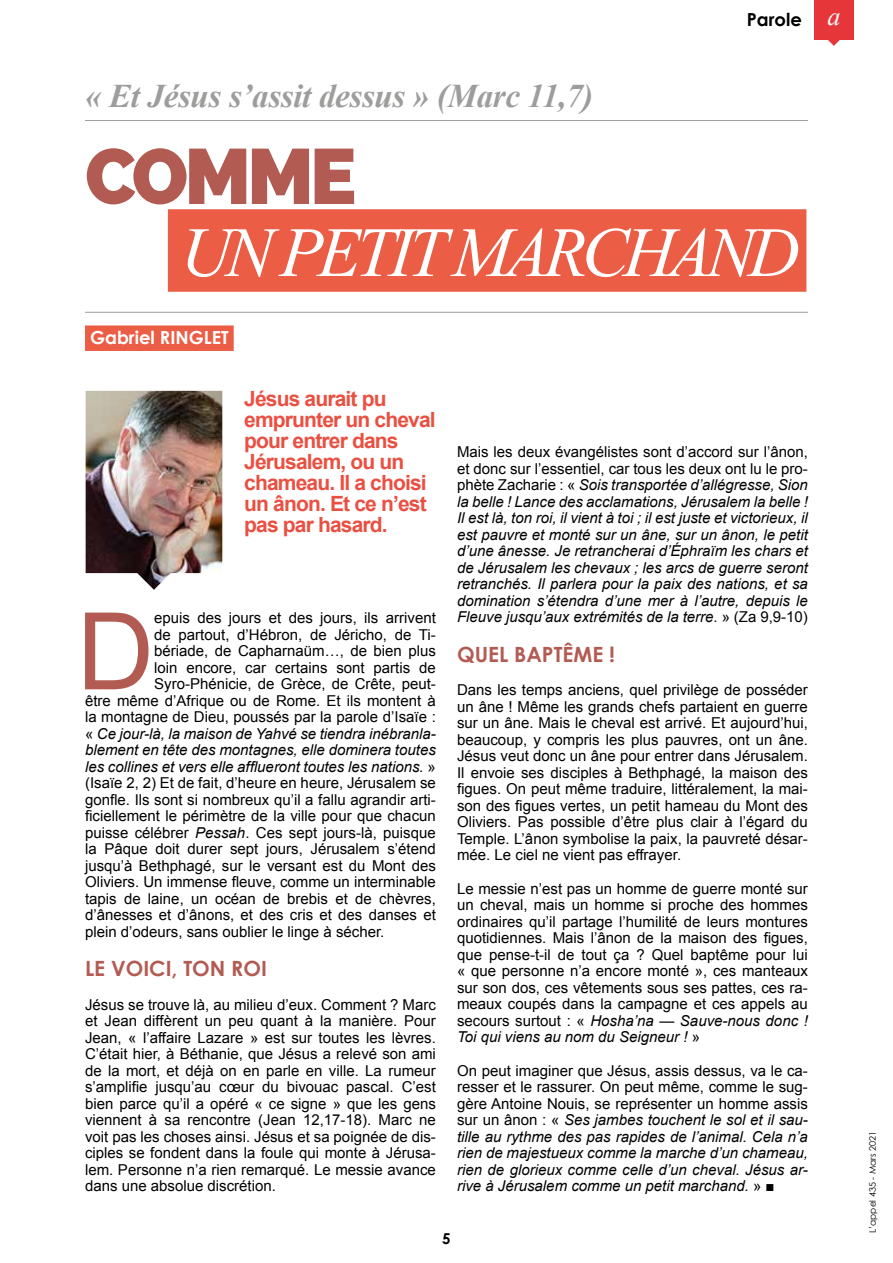
<style>
.page{position:relative;width:893px;height:1263px;background:#fff}
.page>*{position:absolute;margin:0;border:0;box-sizing:border-box;transform-origin:0 0}
.t1{font:107.25px "Arial";color:#b25b53}
.t2{font:800 78px "Raleway";letter-spacing:-.05em;color:#b25b53}
.t3{font:italic 70.5px "Times New Roman";letter-spacing:-.075em;color:#fff}
.t4{font:italic 700 33px "Times New Roman";letter-spacing:-.01em;color:#9d9d9c}
.t5{font:700 21px/21px "Arial";letter-spacing:-.04em;color:#ea5042}
.t6{font:700 21px "Century Gothic";color:#b25b53}
.t7{font:700 18px "Century Gothic";color:#fff}
.t8{font:700 18px "Century Gothic";color:#000}
.t9{font:15px/16.5px "Arial";color:#000;text-align:justify}
.t10{font:italic 15px/16.5px "Arial";color:#000;text-align:justify}
.t11{font:700 15px "Century Gothic";color:#000}
.t12{font:9px "Century Gothic";color:#000}
.s1{font-family:"Times New Roman";font-weight:400;font-style:italic;font-size:26.1px;color:#fff}
.s2{font-style:normal}
.s3{font-style:italic}
</style>
<div class="page">
<div style="left:814px;top:0;width:40px;height:39px;background:#e7363a"></div>
<svg style="left:827px;top:39px;width:13px;height:7px"></svg>
<img style="left:86px;top:391px;width:136px;height:199px">
<hr style="left:85px;top:312px;width:723px;height:1px;background:#9d9d9c">
<hr style="left:85px;top:120px;width:723px;height:1px;background:#9d9d9c">
<div style="left:168px;top:209px;width:638px;height:83px;background:#eb5d45"></div>
<div style="left:85px;top:325px;width:149px;height:26px;background:#eb5d45"></div>
<h3 class="t4" style="left:85px;top:78px;width:510px">« Et Jésus s’assit dessus » (Marc 11,7)</h3>
<p class="t8" style="left:747px;top:8px;width:95px">Parole <span class="s1">a</span></p>
<h2 class="t2" style="left:85px;top:131px;width:273px">COMME</h2>
<h3 class="t3" style="left:180px;top:213px;width:621px">UN PETIT MARCHAND</h3>
<p class="t7" style="left:90px;top:326px;width:140px">Gabriel RINGLET</p>
<h3 class="t5" style="left:244px;top:388px;width:193px">Jésus aurait pu emprunter un cheval pour entrer dans<br>Jérusalem, ou un chameau. Il a choisi un ânon. Et ce n’est pas par hasard.</h3>
<h1 class="t1" style="left:77px;top:592px;width:79px">D</h1>
<p class="t9" style="left:154px;top:610px;width:283px">epuis des jours et des jours, ils arrivent</p>
<p class="t9" style="left:154px;top:626px;width:283px">de partout, d’Hébron, de Jéricho, de Ti-</p>
<p class="t9" style="left:154px;top:643px;width:283px">bériade, de Capharnaüm…, de bien plus</p>
<p class="t9" style="left:154px;top:659px;width:283px">loin encore, car certains sont partis de</p>
<p class="t9" style="left:154px;top:676px;width:283px">Syro-Phénicie, de Grèce, de Crête, peut-</p>
<p class="t9" style="left:85px;top:692px;width:352px">être même d’Afrique ou de Rome. Et ils montent à</p>
<p class="t9" style="left:85px;top:709px;width:352px">la montagne de Dieu, poussés par la parole d’Isaïe :</p>
<p class="t10" style="left:85px;top:725px;width:352px"><span class="s2">«</span> Ce jour-là, la maison de Yahvé se tiendra inébranla-</p>
<p class="t10" style="left:85px;top:742px;width:352px">blement en tête des montagnes, elle dominera toutes</p>
<p class="t10" style="left:85px;top:758px;width:352px">les collines et vers elle afflueront toutes les nations. <span class="s2">»</span></p>
<p class="t9" style="left:85px;top:775px;width:352px">(Isaïe 2, 2) Et de fait, d’heure en heure, Jérusalem se</p>
<p class="t9" style="left:85px;top:791px;width:352px">gonfle. Ils sont si nombreux qu’il a fallu agrandir arti-</p>
<p class="t9" style="left:85px;top:808px;width:352px">ficiellement le périmètre de la ville pour que chacun</p>
<p class="t9" style="left:85px;top:824px;width:352px">puisse célébrer <span class="s3">Pessah</span>. Ces sept jours-là, puisque</p>
<p class="t9" style="left:85px;top:841px;width:352px">la Pâque doit durer sept jours, Jérusalem s’étend</p>
<p class="t9" style="left:85px;top:857px;width:352px">jusqu’à Bethphagé, sur le versant est du Mont des</p>
<p class="t9" style="left:85px;top:874px;width:352px">Oliviers. Un immense fleuve, comme un interminable</p>
<p class="t9" style="left:85px;top:890px;width:352px">tapis de laine, un océan de brebis et de chèvres,</p>
<p class="t9" style="left:85px;top:907px;width:352px">d’ânesses et d’ânons, et des cris et des danses et</p>
<p class="t9" style="left:85px;top:923px;width:301px">plein d’odeurs, sans oublier le linge à sécher.</p>
<h3 class="t6" style="left:85px;top:955px;width:183px">LE VOICI, TON ROI</h3>
<p class="t9" style="left:85px;top:996px;width:352px">Jésus se trouve là, au milieu d’eux. Comment ? Marc et Jean diffèrent un peu quant à la manière. Pour Jean, « l’affaire Lazare » est sur toutes les lèvres.<br>C’était hier, à Béthanie, que Jésus a relevé son ami de la mort, et déjà on en parle en ville. La rumeur s’amplifie jusqu’au cœur du bivouac pascal. C’est bien parce qu’il a opéré « ce signe » que les gens viennent à sa rencontre (Jean 12,17-18). Marc ne voit pas les choses ainsi. Jésus et sa poignée de dis&shy;ciples se fondent dans la foule qui monte à Jérusa&shy;lem. Personne n’a rien remarqué. Le messie avance dans une absolue discrétion.</p>
<p class="t10" style="left:457px;top:444px;width:352px"><span class="s2">Mais les deux évangélistes sont d’accord sur l’ânon, et donc sur l’essentiel, car tous les deux ont lu le pro&shy;phète Zacharie : «</span> Sois transportée d’allégresse, Sion la belle ! Lance des acclamations, Jérusalem la belle !<br>Il est là, ton roi, il vient à toi ; il est juste et victorieux, il est pauvre et monté sur un âne, sur un ânon, le petit d’une ânesse. Je retrancherai d’Éphraïm les chars et de Jérusalem les chevaux ; les arcs de guerre seront retranchés. Il parlera pour la paix des nations, et sa domination s’étendra d’une mer à l’autre, depuis le Fleuve jusqu’aux extrémités de la terre<span class="s2">. » (Za 9,9-10)</span></p>
<h3 class="t6" style="left:457px;top:640px;width:159px">QUEL BAPTÊME !</h3>
<p class="t9" style="left:457px;top:682px;width:352px">Dans les temps anciens, quel privilège de posséder un âne ! Même les grands chefs partaient en guerre sur un âne. Mais le cheval est arrivé. Et aujourd’hui, beaucoup, y compris les plus pauvres, ont un âne.<br>Jésus veut donc un âne pour entrer dans Jérusalem.<br>Il envoie ses disciples à Bethphagé, la maison des figues. On peut même traduire, littéralement, la mai&shy;son des figues vertes, un petit hameau du Mont des Oliviers. Pas possible d’être plus clair à l’égard du Temple. L’ânon symbolise la paix, la pauvreté désar&shy;mée. Le ciel ne vient pas effrayer.</p>
<p class="t9" style="left:457px;top:880px;width:352px">Le messie n’est pas un homme de guerre monté sur un cheval, mais un homme si proche des hommes ordinaires qu’il partage l’humilité de leurs montures quotidiennes. Mais l’ânon de la maison des figues, que pense-t-il de tout ça ? Quel baptême pour lui « que personne n’a encore monté », ces manteaux sur son dos, ces vêtements sous ses pattes, ces ra&shy;meaux coupés dans la campagne et ces appels au secours surtout : « <span class="s3">Hosha’na — Sauve-nous donc !<br>Toi qui viens au nom du Seigneur !</span> »</p>
<p class="t10" style="left:457px;top:1062px;width:352px"><span class="s2">On peut imaginer que Jésus, assis dessus, va le ca&shy;resser et le rassurer. On peut même, comme le sug&shy;gère Antoine Nouis, se représenter un homme assis sur un ânon : «</span> Ses jambes touchent le sol et il sau&shy;tille au rythme des pas rapides de l’animal. Cela n’a rien de majestueux comme la marche d’un chameau, rien de glorieux comme celle d’un cheval. Jésus ar&shy;rive à Jérusalem comme un petit marchand. <span class="s2">» ■</span></p>
<p class="t11" style="left:442px;top:1229px;width:10px">5</p>
<p class="t12" style="left:867px;top:1233px;width:103px;rotate:-90deg">L’appel 435 - Mars 2021</p>
</div>
